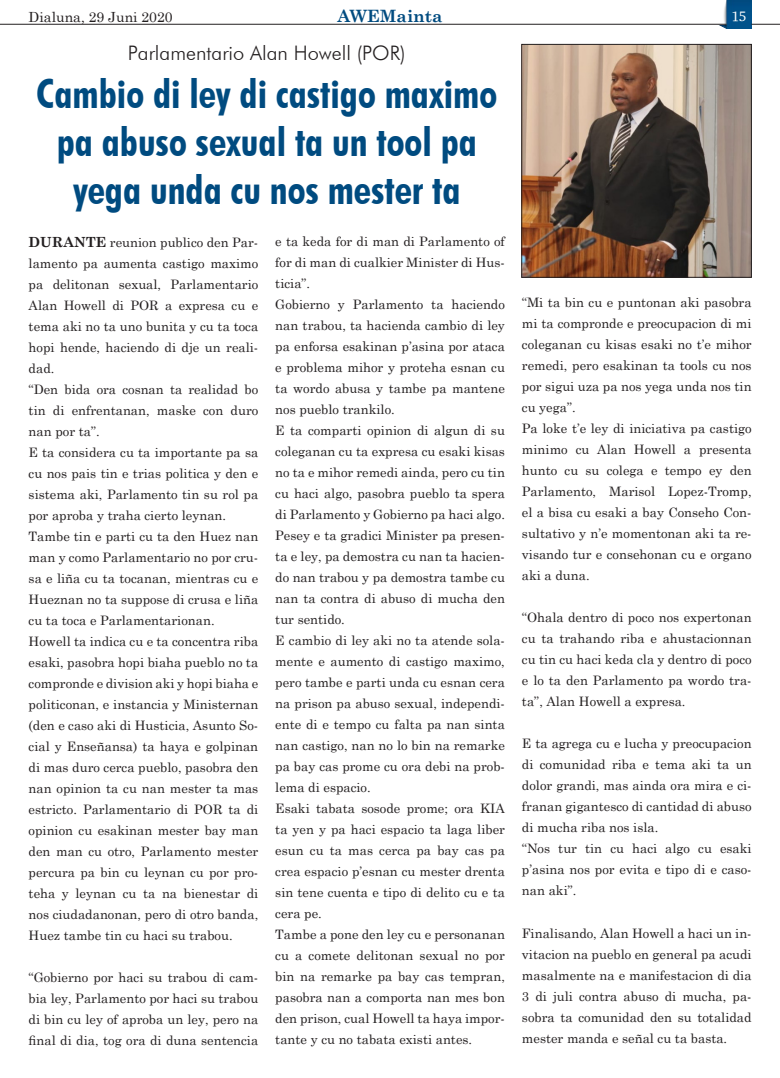
<style>
.page{position:relative;width:780px;height:1078px;background:#fff}
.page>*{position:absolute;margin:0;border:0;box-sizing:border-box;transform-origin:0 0}
.No_Spacing{font:700 condensed 40px/48px "Futura BT";color:#004b80;text-align:center}
.No_Spacing-2{font:300 20px "Futura BT";color:#231f20}
.Body_Text_14{font:700 17px "Century Schoolbook";color:#004b80}
.Body_Text_14-2{font:14px "Century Schoolbook";color:#231f20}
.t1{font:14px "Charter ITCTT";color:#fff}
.Body_Text_14-3{font:13px/21px "Century Schoolbook";color:#231f20;text-align:justify}
.s1{font-weight:700;font-size:14px}
</style>
<div class="page">
<img style="left:718px;top:0;width:33px;height:28px">
<svg style="left:751px;top:24px;width:29px;height:1px"></svg>
<hr style="left:0;top:24px;width:726px;height:1px;background:#231f20">
<img style="left:523px;top:46px;width:226px;height:229px">
<div style="left:521px;top:44px;width:230px;height:233px;border:1px solid #231f20"></div>
<p class="Body_Text_14-2" style="left:29px;top:5px;width:145px">Dialuna, 29 Juni 2020</p>
<p class="Body_Text_14" style="left:337px;top:3px;width:107px">AWEMainta</p>
<p class="t1" style="left:731px;top:7px;width:17px">15</p>
<p class="No_Spacing-2" style="left:128px;top:40px;width:279px">Parlamentario Alan Howell (POR)</p>
<p class="No_Spacing" style="left:36px;top:69px;width:462px">Cambio di ley di castigo maximo pa abuso sexual ta un tool pa yega unda cu nos mester ta</p>
<p class="Body_Text_14-3" style="left:29px;top:230px;width:231px"><span class="s1">DURANTE</span> reunion publico den Par&shy;lamento pa aumenta castigo maximo pa delitonan sexual, Parlamentario Alan Howell di POR a expresa cu e tema aki no ta uno bunita y cu ta toca hopi hende, haciendo di dje un reali&shy;dad.</p>
<p class="Body_Text_14-3" style="left:29px;top:377px;width:231px">“Den bida ora cosnan ta realidad bo tin di enfrentanan, maske con duro nan por ta”.</p>
<p class="Body_Text_14-3" style="left:29px;top:440px;width:231px">E ta considera cu ta importante pa sa cu nos pais tin e trias politica y den e sistema aki, Parlamento tin su rol pa por aproba y traha cierto leynan.</p>
<p class="Body_Text_14-3" style="left:29px;top:524px;width:231px">Tambe tin e parti cu ta den Huez nan man y como Parlamentario no por cru&shy;sa e liña cu ta tocanan, mientras cu e Hueznan no ta suppose di crusa e liña cu ta toca e Parlamentarionan.</p>
<p class="Body_Text_14-3" style="left:29px;top:629px;width:231px">Howell ta indica cu e ta concentra riba esaki, pasobra hopi biaha pueblo no ta compronde e division aki y hopi biaha e politiconan, e instancia y Ministernan (den e caso aki di Husticia, Asunto So&shy;cial y Enseñansa) ta haya e golpinan di mas duro cerca pueblo, pasobra den nan opinion ta cu nan mester ta mas estricto. Parlamentario di POR ta di opinion cu esakinan mester bay man den man cu otro, Parlamento mester percura pa bin cu leynan cu por pro&shy;teha y leynan cu ta na bienestar di nos ciudadanonan, pero di otro banda, Huez tambe tin cu haci su trabou.</p>
<p class="Body_Text_14-3" style="left:29px;top:965px;width:231px">“Gobierno por haci su trabou di cam&shy;bia ley, Parlamento por haci su trabou di bin cu ley of aproba un ley, pero na final di dia, tog ora di duna sentencia</p>
<p class="Body_Text_14-3" style="left:275px;top:229px;width:231px">e ta keda for di man di Parlamento of for di man di cualkier Minister di Hus&shy;ticia”.</p>
<p class="Body_Text_14-3" style="left:275px;top:292px;width:231px">Gobierno y Parlamento ta haciendo nan trabou, ta hacienda cambio di ley pa enforsa esakinan p’asina por ataca e problema mihor y proteha esnan cu ta wordo abusa y tambe pa mantene nos pueblo trankilo.</p>
<p class="Body_Text_14-3" style="left:275px;top:418px;width:231px">E ta comparti opinion di algun di su coleganan cu ta expresa cu esaki kisas no ta e mihor remedi ainda, pero cu tin cu haci algo, pasobra pueblo ta spera di Parlamento y Gobierno pa haci algo.</p>
<p class="Body_Text_14-3" style="left:275px;top:523px;width:231px">Pesey e ta gradici Minister pa presen&shy;ta e ley, pa demostra cu nan ta hacien&shy;do nan trabou y pa demostra tambe cu nan ta contra di abuso di mucha den tur sentido.</p>
<p class="Body_Text_14-3" style="left:275px;top:628px;width:231px">E cambio di ley aki no ta atende sola&shy;mente e aumento di castigo maximo, pero tambe e parti unda cu esnan cera na prison pa abuso sexual, independi&shy;ente di e tempo cu falta pa nan sinta nan castigo, nan no lo bin na remarke pa bay cas prome cu ora debi na prob&shy;lema di espacio.</p>
<p class="Body_Text_14-3" style="left:275px;top:796px;width:231px">Esaki tabata sosode prome; ora KIA ta yen y pa haci espacio ta laga liber esun cu ta mas cerca pa bay cas pa crea espacio p’esnan cu mester drenta sin tene cuenta e tipo di delito cu e ta cera pe.</p>
<p class="Body_Text_14-3" style="left:275px;top:922px;width:231px">Tambe a pone den ley cu e personanan cu a comete delitonan sexual no por bin na remarke pa bay cas tempran, pasobra nan a comporta nan mes bon den prison, cual Howell ta haya impor&shy;tante y cu no tabata existi antes.</p>
<p class="Body_Text_14-3" style="left:522px;top:291px;width:231px">“Mi ta bin cu e puntonan aki pasobra mi ta compronde e preocupacion di mi coleganan cu kisas esaki no t’e mihor remedi, pero esakinan ta tools cu nos por sigui uza pa nos yega unda nos tin cu yega”.</p>
<p class="Body_Text_14-3" style="left:522px;top:417px;width:231px">Pa loke t’e ley di iniciativa pa castigo minimo cu Alan Howell a presenta hunto cu su colega e tempo ey den Parlamento, Marisol Lopez-Tromp, el a bisa cu esaki a bay Conseho Con&shy;sultativo y n’e momentonan aki ta re&shy;visando tur e consehonan cu e organo aki a duna.</p>
<p class="Body_Text_14-3" style="left:522px;top:606px;width:231px">“Ohala dentro di poco nos expertonan cu ta trahando riba e ahustacionnan cu tin cu haci keda cla y dentro di poco e lo ta den Parlamento pa wordo tra&shy;ta”, Alan Howell a expresa.</p>
<p class="Body_Text_14-3" style="left:522px;top:732px;width:231px">E ta agrega cu e lucha y preocupacion di comunidad riba e tema aki ta un dolor grandi, mas ainda ora mira e ci&shy;franan gigantesco di cantidad di abuso di mucha riba nos isla.</p>
<p class="Body_Text_14-3" style="left:522px;top:836px;width:231px">“Nos tur tin cu haci algo cu esaki p’asina nos por evita e tipo di e caso&shy;nan aki”.</p>
<p class="Body_Text_14-3" style="left:522px;top:920px;width:231px">Finalisando, Alan Howell a haci un in&shy;vitacion na pueblo en general pa acudi masalmente na e manifestacion di dia 3 di juli contra abuso di mucha, pa&shy;sobra ta comunidad den su totalidad mester manda e señal cu ta basta.</p>
</div>
